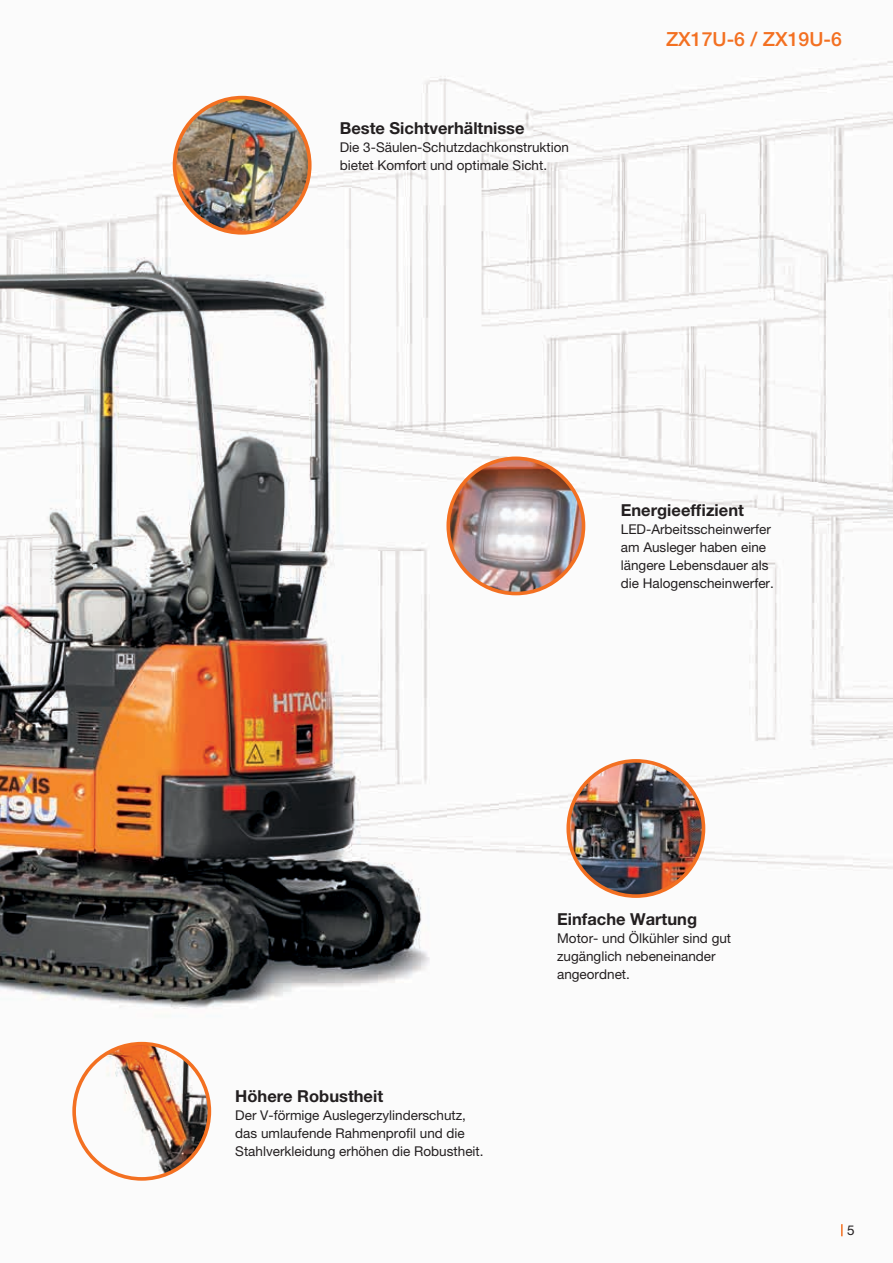
<style>
.page{position:relative;width:893px;height:1263px;background:#fff}
.page>*{position:absolute;margin:0;border:0;box-sizing:border-box;transform-origin:0 0}
.t1{font:500 19.5px "Helvetica Neue LT Pro";color:#f37021}
.t2{font:700 16.5px "Helvetica Neue LT Pro";color:#231f20}
.t3{font:13.5px/18px "Helvetica Neue LT Pro";color:#231f20}
</style>
<div class="page">
<img style="left:0;top:59px;width:893px;height:1178px">
<svg style="left:841px;top:1224px;width:2px;height:12px"></svg>
<img style="left:448px;top:458px;width:135px;height:135px;border-radius:68px">
<div style="left:446px;top:456px;width:139px;height:139px;border:4px solid #f37021;border-radius:50%"></div>
<img style="left:175px;top:98px;width:135px;height:135px;border-radius:68px">
<div style="left:173px;top:96px;width:139px;height:139px;border:4px solid #f37021;border-radius:50%"></div>
<img style="left:568px;top:761px;width:135px;height:135px;border-radius:68px">
<div style="left:566px;top:759px;width:139px;height:139px;border:4px solid #f37021;border-radius:50%"></div>
<img style="left:74px;top:1044px;width:135px;height:135px;border-radius:68px">
<div style="left:72px;top:1042px;width:139px;height:139px;border:4px solid #f37021;border-radius:50%"></div>
<p class="t2" style="left:340px;top:118px;width:186px">Beste Sichtverhältnisse</p>
<p class="t3" style="left:340px;top:138px;width:231px">Die 3-Säulen-Schutzdachkonstruktion bietet Komfort und optimale Sicht.</p>
<h1 class="t1" style="left:666px;top:27px;width:177px">ZX17U-6 / ZX19U-6</h1>
<p class="t2" style="left:621px;top:500px;width:125px">Energieeffizient</p>
<p class="t3" style="left:621px;top:520px;width:154px">LED-Arbeitsscheinwerfer am Ausleger haben eine längere Lebensdauer als die Halogenscheinwerfer.</p>
<p class="t2" style="left:235px;top:1086px;width:149px">Höhere Robustheit</p>
<p class="t3" style="left:235px;top:1106px;width:250px">Der V-förmige Auslegerzylinderschutz, das umlaufende Rahmenprofil und die<br>Stahlverkleidung erhöhen die Robustheit.</p>
<p class="t2" style="left:557px;top:909px;width:141px">Einfache Wartung</p>
<p class="t3" style="left:557px;top:929px;width:176px">Motor- und Ölkühler sind gut zugänglich nebeneinander angeordnet.</p>
<p class="t3" style="left:847px;top:1221px;width:9px">5</p>
</div>
